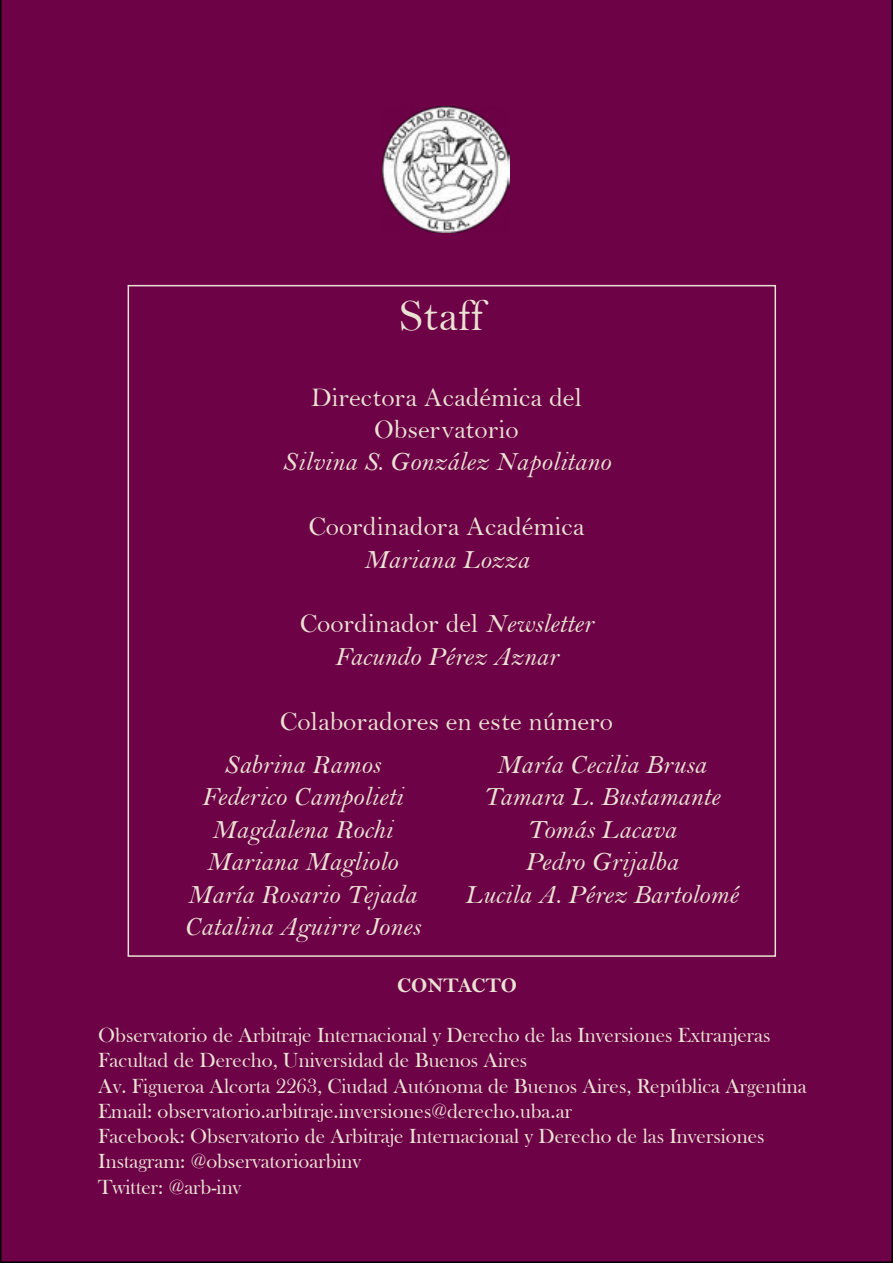
<style>
.page{position:relative;width:893px;height:1263px;background:#6d0247}
.page>*{position:absolute;margin:0;border:0;box-sizing:border-box;transform-origin:0 0}
.t1{font:45px "Bell";color:#eae2d2}
.t2{font:27px/32.4px "Bell MT Italic";color:#eae2d2;text-align:center}
.t3{font:27px/32.4px "Bell";color:#eae2d2;text-align:center}
.t4{font:21px/25.2px "Bask Old Face";color:#eae2d2}
.t5{font:21px "Bell MT Bold";color:#eae2d2}
.s1{font-family:"Bell MT Italic"}
</style>
<div class="page">
<img style="left:382px;top:106px;width:127px;height:127px">
<h1 class="t1" style="left:399px;top:289px;width:85px">Staff</h1>
<p class="t3" style="left:311px;top:381px;width:272px">Directora Académica del<br>Observatorio</p>
<p class="t2" style="left:282px;top:445px;width:330px">Silvina S. González Napolitano</p>
<p class="t3" style="left:308px;top:510px;width:278px">Coordinadora Académica</p>
<p class="t2" style="left:364px;top:543px;width:167px">Mariana Lozza</p>
<p class="t3" style="left:300px;top:607px;width:295px">Coordinador del <span class="s1">Newsletter</span></p>
<p class="t2" style="left:335px;top:640px;width:225px">Facundo Pérez Aznar</p>
<p class="t3" style="left:280px;top:705px;width:334px">Colaboradores en este número</p>
<p class="t2" style="left:184px;top:748px;width:237px">Sabrina Ramos<br>Federico Campolieti<br>Magdalena Rochi<br>Mariana Magliolo<br>María Rosario Tejada<br>Catalina Aguirre Jones</p>
<p class="t2" style="left:465px;top:748px;width:275px">María Cecilia Brusa<br>Tamara L. Bustamante<br>Tomás Lacava<br>Pedro Grijalba<br>Lucila A. Pérez Bartolomé</p>
<p class="t5" style="left:397px;top:973px;width:121px">CONTACTO</p>
<p class="t4" style="left:98px;top:1023px;width:710px">Observatorio de Arbitraje Internacional y Derecho de las Inversiones Extranjeras Facultad de Derecho, Universidad de Buenos Aires<br>Av. Figueroa Alcorta 2263, Ciudad Autónoma de Buenos Aires, República Argentina Email: observatorio.arbitraje.inversiones@derecho.uba.ar<br>Facebook: Observatorio de Arbitraje Internacional y Derecho de las Inversiones Instagram: @observatorioarbinv<br>Twitter: @arb-inv</p>
</div>
